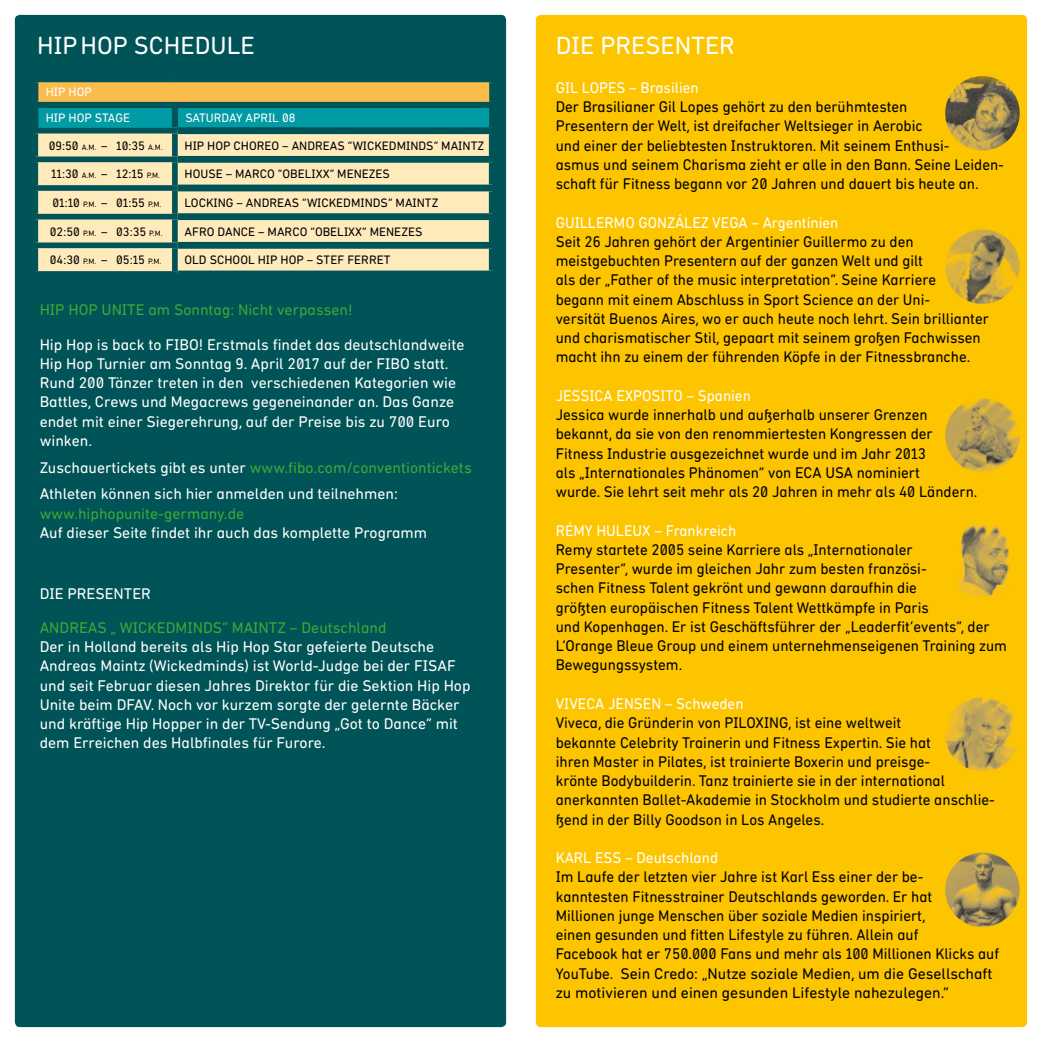
<style>
.page{position:relative;width:1042px;height:1042px;background:#fff}
.page>*{position:absolute;margin:0;border:0;box-sizing:border-box;transform-origin:0 0}
.t1{font:25.38px "DINNFIBO Rounded LT Pro";color:#fff}
.t2{font:15.75px/19.2px "DINNFIBO Rounded LT Pro";color:#000;scale:.96 1}
.t3{font:15.75px/19.2px "DINNFIBO Rounded LT Pro";color:#fff}
.t4{font:15.75px "DINNFIBO Rounded LT Pro";color:#fff;scale:.96 1}
.t5{font:15.75px "DINNFIBO Rounded LT Pro";color:#3aaa35}
.t6{font:12.42px "DINNFIBO Rounded LT Pro";color:#000}
.t7{font:12.42px/25.7px "DINNFIBO Rounded LT Pro";color:#fff}
.s1{font-size:7.88px}
.s2{color:#3aaa35}
</style>
<div class="page">
<div style="left:536px;top:15px;width:491px;height:1012px;background:#fdc400;border-radius:5px"></div>
<img style="left:945px;top:76px;width:74px;height:74px;border-radius:37px">
<img style="left:945px;top:229px;width:74px;height:75px;border-radius:37px">
<img style="left:945px;top:398px;width:74px;height:75px;border-radius:37px">
<img style="left:957px;top:523px;width:53px;height:74px">
<img style="left:945px;top:697px;width:74px;height:74px;border-radius:37px">
<img style="left:945px;top:852px;width:74px;height:75px;border-radius:37px">
<div style="left:15px;top:15px;width:491px;height:1012px;background:#005357;border-radius:5px"></div>
<div style="left:35px;top:79px;width:457px;height:26px;background:#fbbc4e"></div>
<div style="left:38px;top:108px;width:451px;height:20px;background:#009ba4"></div>
<div style="left:38px;top:133px;width:451px;height:138px;background:#ffeabb"></div>
<div style="left:32px;top:76px;width:143px;height:6px;background:#005357"></div>
<div style="left:32px;top:82px;width:6px;height:20px;background:#005357"></div>
<div style="left:175px;top:76px;width:320px;height:6px;background:#005357"></div>
<div style="left:489px;top:82px;width:6px;height:20px;background:#005357"></div>
<div style="left:32px;top:102px;width:143px;height:6px;background:#005357"></div>
<div style="left:175px;top:102px;width:320px;height:6px;background:#005357"></div>
<div style="left:172px;top:108px;width:6px;height:19px;background:#005357"></div>
<div style="left:172px;top:133px;width:6px;height:23px;background:#005357"></div>
<div style="left:32px;top:156px;width:146px;height:6px;background:#005357"></div>
<div style="left:172px;top:162px;width:6px;height:23px;background:#005357"></div>
<div style="left:32px;top:185px;width:146px;height:6px;background:#005357"></div>
<div style="left:172px;top:191px;width:6px;height:23px;background:#005357"></div>
<div style="left:32px;top:214px;width:146px;height:5px;background:#005357"></div>
<div style="left:172px;top:219px;width:6px;height:23px;background:#005357"></div>
<div style="left:32px;top:242px;width:146px;height:6px;background:#005357"></div>
<div style="left:172px;top:248px;width:6px;height:23px;background:#005357"></div>
<div style="left:178px;top:127px;width:318px;height:7px;background:#005357"></div>
<div style="left:178px;top:156px;width:318px;height:7px;background:#005357"></div>
<div style="left:178px;top:185px;width:318px;height:6px;background:#005357"></div>
<div style="left:178px;top:213px;width:318px;height:7px;background:#005357"></div>
<div style="left:178px;top:242px;width:318px;height:7px;background:#005357"></div>
<h1 class="t1" style="left:37px;top:30px;width:219px">HIPHOP SCHEDULE</h1>
<p class="t7" style="left:46px;top:79px;width:86px">HIP HOP<br>HIP HOP STAGE</p>
<p class="t7" style="left:185px;top:105px;width:112px">SATURDAY APRIL 08</p>
<p class="t6" style="left:49px;top:138px;width:115px">09:50 <span class="s1">A.M.</span> – 10:35 <span class="s1">A.M.</span></p>
<p class="t6" style="left:185px;top:138px;width:301px">HIP HOP CHOREO – ANDREAS “WICKEDMINDS“ MAINTZ</p>
<p class="t6" style="left:51px;top:167px;width:110px">11:30 <span class="s1">A.M.</span> – 12:15 <span class="s1">P.M.</span></p>
<p class="t6" style="left:185px;top:167px;width:207px">HOUSE – MARCO “OBELIXX“ MENEZES</p>
<p class="t6" style="left:52px;top:196px;width:110px">01:10 <span class="s1">P.M.</span> – 01:55 <span class="s1">P.M.</span></p>
<p class="t6" style="left:185px;top:196px;width:255px">LOCKING – ANDREAS “WICKEDMINDS“ MAINTZ</p>
<p class="t6" style="left:50px;top:224px;width:114px">02:50 <span class="s1">P.M.</span> – 03:35 <span class="s1">P.M.</span></p>
<p class="t6" style="left:185px;top:224px;width:239px">AFRO DANCE – MARCO “OBELIXX“ MENEZES</p>
<p class="t6" style="left:50px;top:253px;width:113px">04:30 <span class="s1">P.M.</span> – 05:15 <span class="s1">P.M.</span></p>
<p class="t6" style="left:185px;top:253px;width:207px">OLD SCHOOL HIP HOP – STEF FERRET</p>
<p class="t5" style="left:40px;top:301px;width:314px">HIP HOP UNITE am Sonntag: Nicht verpassen!</p>
<p class="t3" style="left:40px;top:334px;width:426px">Hip Hop is back to FIBO! Erstmals findet das deutschlandweite Hip Hop Turnier am Sonntag 9. April 2017 auf der FIBO statt.<br>Rund 200 Tänzer treten in den verschiedenen Kategorien wie Battles, Crews und Megacrews gegeneinander an. Das Ganze endet mit einer Siegerehrung, auf der Preise bis zu 700 Euro winken.</p>
<p class="t3" style="left:40px;top:454px;width:433px;line-height:26.8px">Zuschauertickets gibt es unter <span class="s2">www.fibo.com/conventiontickets<br></span>Athleten können sich hier anmelden und teilnehmen:</p>
<p class="t5" style="left:40px;top:504px;width:206px">www.hiphopunite-germany.de</p>
<p class="t3" style="left:40px;top:523px;width:389px">Auf dieser Seite findet ihr auch das komplette Programm</p>
<p class="t3" style="left:40px;top:583px;width:113px">DIE PRESENTER</p>
<p class="t5" style="left:40px;top:618px;width:348px">ANDREAS „ WICKEDMINDS“ MAINTZ – Deutschland</p>
<p class="t3" style="left:40px;top:637px;width:432px">Der in Holland bereits als Hip Hop Star gefeierte Deutsche Andreas Maintz (Wickedminds) ist World-Judge bei der FISAF und seit Februar diesen Jahres Direktor für die Sektion Hip Hop Unite beim DFAV. Noch vor kurzem sorgte der gelernte Bäcker und kräftige Hip Hopper in der TV-Sendung „Got to Dance“ mit dem Erreichen des Halbfinales für Furore.</p>
<h1 class="t1" style="left:556px;top:30px;width:181px">DIE PRESENTER</h1>
<p class="t4" style="left:556px;top:78px;width:150px">GIL LOPES – Brasilien</p>
<p class="t2" style="left:556px;top:97px;width:468px">Der Brasilianer Gil Lopes gehört zu den berühmtesten<br>Presentern der Welt, ist dreifacher Weltsieger in Aerobic<br>und einer der beliebtesten Instruktoren. Mit seinem Enthusi-<br>asmus und seinem Charisma zieht er alle in den Bann. Seine Leiden&shy;schaft für Fitness begann vor 20 Jahren und dauert bis heute an.</p>
<p class="t4" style="left:556px;top:213px;width:296px">GUILLERMO GONZÁLEZ VEGA – Argentinien</p>
<p class="t2" style="left:556px;top:232px;width:453px">Seit 26 Jahren gehört der Argentinier Guillermo zu den meistgebuchten Presentern auf der ganzen Welt und gilt<br>als der „Father of the music interpretation“. Seine Karriere<br>begann mit einem Abschluss in Sport Science an der Uni-<br>versität Buenos Aires, wo er auch heute noch lehrt. Sein brillianter und charismatischer Stil, gepaart mit seinem großen Fachwissen macht ihn zu einem der führenden Köpfe in der Fitnessbranche.</p>
<p class="t4" style="left:556px;top:386px;width:205px">JESSICA EXPOSITO – Spanien</p>
<p class="t2" style="left:556px;top:405px;width:441px">Jessica wurde innerhalb und außerhalb unserer Grenzen bekannt, da sie von den renommiertesten Kongressen der Fitness Industrie ausgezeichnet wurde und im Jahr 2013<br>als „Internationales Phänomen“ von ECA USA nominiert<br>wurde. Sie lehrt seit mehr als 20 Jahren in mehr als 40 Ländern.</p>
<p class="t4" style="left:556px;top:521px;width:190px">RÉMY HULEUX – Frankreich</p>
<p class="t2" style="left:556px;top:540px;width:472px">Remy startete 2005 seine Karriere als „Internationaler<br>Presenter“, wurde im gleichen Jahr zum besten französi-<br>schen Fitness Talent gekrönt und gewann daraufhin die<br>größten europäischen Fitness Talent Wettkämpfe in Paris<br>und Kopenhagen. Er ist Geschäftsführer der „Leaderfit‘events“, der L’Orange Bleue Group und einem unternehmenseigenen Training zum Bewegungssystem.</p>
<p class="t4" style="left:556px;top:694px;width:197px">VIVECA JENSEN – Schweden</p>
<p class="t2" style="left:556px;top:713px;width:459px">Viveca, die Gründerin von PILOXING, ist eine weltweit<br>bekannte Celebrity Trainerin und Fitness Expertin. Sie hat<br>ihren Master in Pilates, ist trainierte Boxerin und preisge-<br>krönte Bodybuilderin. Tanz trainierte sie in der international anerkannten Ballet-Akademie in Stockholm und studierte anschlie&shy;ßend in der Billy Goodson in Los Angeles.</p>
<p class="t4" style="left:556px;top:848px;width:171px">KARL ESS – Deutschland</p>
<p class="t2" style="left:556px;top:867px;width:463px">Im Laufe der letzten vier Jahre ist Karl Ess einer der be&shy;kanntesten Fitnesstrainer Deutschlands geworden. Er hat<br>Millionen junge Menschen über soziale Medien inspiriert,<br>einen gesunden und fitten Lifestyle zu führen. Allein auf<br>Facebook hat er 750.000 Fans und mehr als 100 Millionen Klicks auf YouTube. Sein Credo: „Nutze soziale Medien, um die Gesellschaft zu motivieren und einen gesunden Lifestyle nahezulegen.“</p>
</div>
